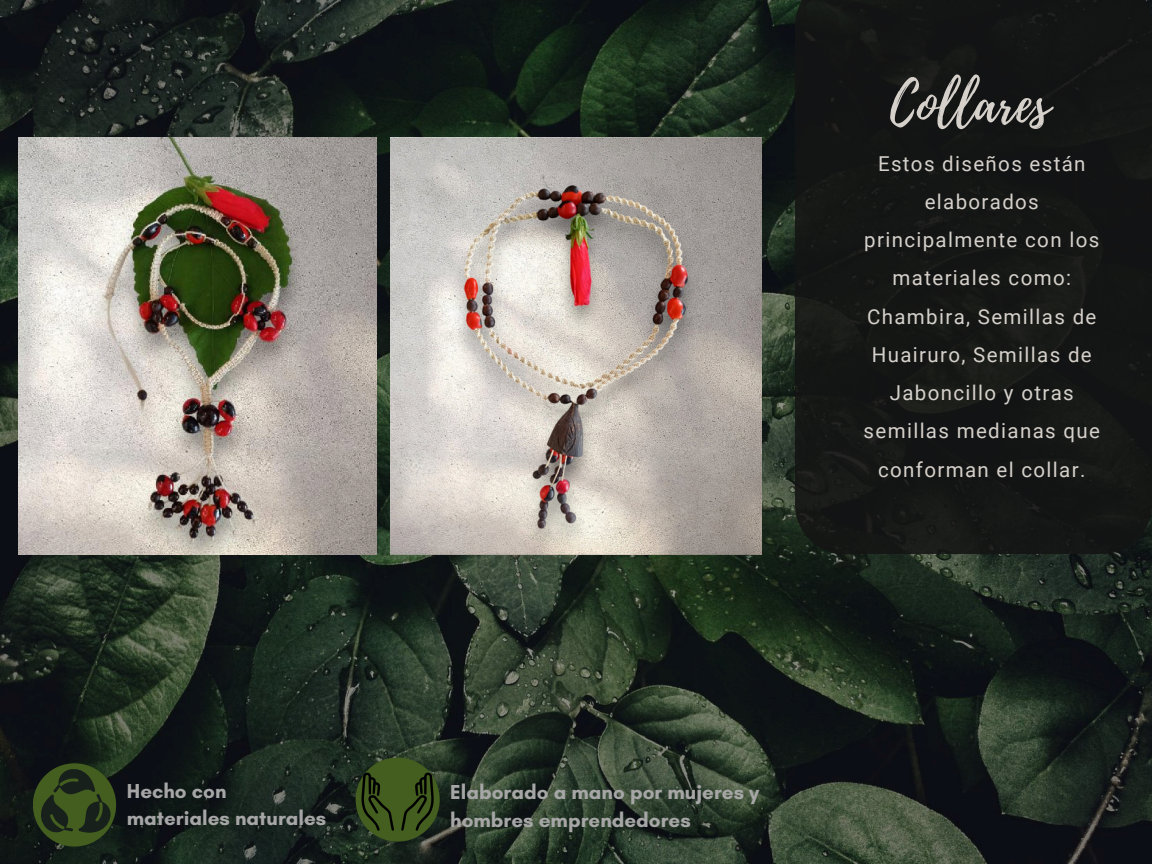
<style>
.page{position:relative;width:1152px;height:864px;background:#fff}
.page>*{position:absolute;margin:0;border:0;box-sizing:border-box;transform-origin:0 0}
.t1{font:53.1px "Playlist Script";color:#d5d0ca}
.t2{font:20.55px/38.2px "Roboto";letter-spacing:.065em;color:#d5d0ca;text-align:center}
.t3{font:700 20.55px/27.8px "Glacial Indifference";color:#a6a6a6}
</style>
<div class="page">
<img style="left:0;top:0;width:1152px;height:864px">
<div style="left:795px;top:0;width:357px;height:554px;background:#141514"></div>
<div style="left:33px;top:763px;width:83px;height:84px;background:#435e1e;border-radius:50%"></div>
<svg style="left:40px;top:768px;width:72px;height:66px"></svg>
<div style="left:356px;top:758px;width:84px;height:84px;background:#435e1e;border-radius:50%"></div>
<svg style="left:361px;top:772px;width:33px;height:59px"></svg>
<svg style="left:401px;top:772px;width:33px;height:59px"></svg>
<img style="left:390px;top:137px;width:372px;height:417px">
<img style="left:19px;top:137px;width:358px;height:417px">
<p class="t1" style="left:890px;top:66px;width:161px">Collares</p>
<p class="t2" style="left:864px;top:144px;width:238px">Estos diseños están elaborados principalmente con los materiales como:<br>Chambira, Semillas de<br>Huairuro, Semillas de<br>Jaboncillo y otras semillas medianas que conforman el collar.</p>
<p class="t3" style="left:127px;top:777px;width:201px">Hecho con materiales naturales</p>
<p class="t3" style="left:450px;top:778px;width:311px">Elaborado a mano por mujeres y hombres emprendedores</p>
</div>
